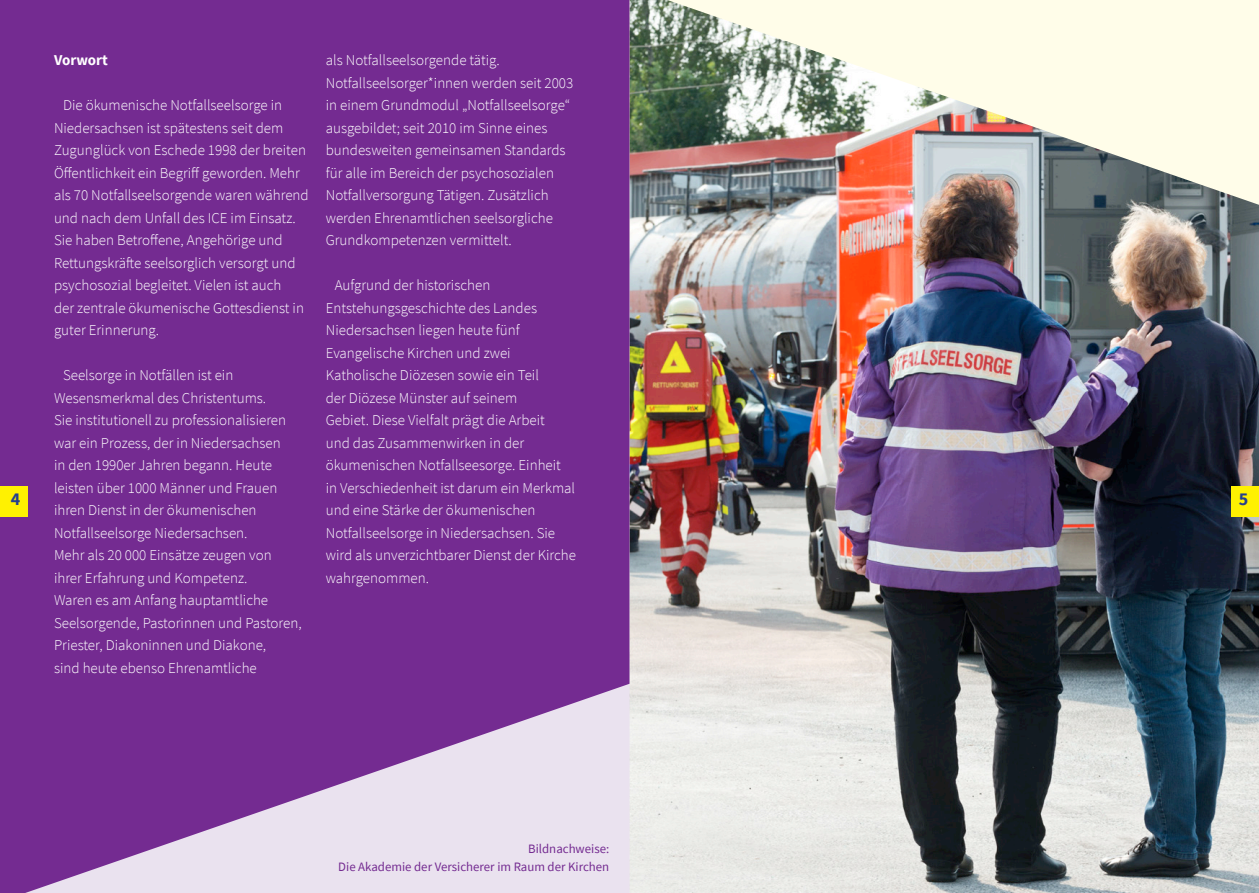
<style>
.page{position:relative;width:1259px;height:893px;background:#fff}
.page>*{position:absolute;margin:0;border:0;box-sizing:border-box;transform-origin:0 0}
.t1{font:700 18px "Source Sans Pro";color:#253f8e}
.t2{font:300 15px/22.5px "Source Sans Pro";color:#fff}
.t3{font:700 15px "Source Sans Pro";color:#fff}
.t4{font:12.9px/18.5px "Source Sans Pro";color:#742b91;text-align:right}
</style>
<div class="page">
<img style="left:629px;top:0;width:630px;height:893px">
<svg style="left:0;top:0;width:629px;height:893px;background:#813f9b"></svg>
<div style="left:0;top:486px;width:28px;height:31px;background:#fff101"></div>
<div style="left:1231px;top:486px;width:28px;height:31px;background:#fff101"></div>
<p class="t2" style="left:326px;top:49px;width:249px">als Notfallseelsorgende tätig.<br>Notfallseelsorger*innen werden seit 2003 in einem Grundmodul „Notfallseelsorge“ ausgebildet; seit 2010 im Sinne eines bundesweiten gemeinsamen Standards für alle im Bereich der psychosozialen Notfallversorgung Tätigen. Zusätzlich werden Ehrenamtlichen seelsorgliche Grundkompetenzen vermittelt.</p>
<p class="t2" style="left:326px;top:274px;width:252px;text-indent:9px">Aufgrund der historischen Entstehungsgeschichte des Landes Niedersachsen liegen heute fünf Evangelische Kirchen und zwei Katholische Diözesen sowie ein Teil<br>der Diözese Münster auf seinem<br>Gebiet. Diese Vielfalt prägt die Arbeit<br>und das Zusammenwirken in der ökumenischen Notfallseesorge. Einheit in Verschiedenheit ist darum ein Merkmal und eine Stärke der ökumenischen Notfallseelsorge in Niedersachsen. Sie wird als unverzichtbarer Dienst der Kirche wahrgenommen.</p>
<p class="t3" style="left:54px;top:50px;width:55px">Vorwort</p>
<p class="t2" style="left:54px;top:94px;width:256px;text-indent:9px">Die ökumenische Notfallseelsorge in Niedersachsen ist spätestens seit dem Zugunglück von Eschede 1998 der breiten Öffentlichkeit ein Begriff geworden. Mehr als 70 Notfallseelsorgende waren während und nach dem Unfall des ICE im Einsatz.<br>Sie haben Betroffene, Angehörige und Rettungskräfte seelsorglich versorgt und psychosozial begleitet. Vielen ist auch<br>der zentrale ökumenische Gottesdienst in guter Erinnerung.</p>
<p class="t2" style="left:54px;top:364px;width:249px;text-indent:9px">Seelsorge in Notfällen ist ein Wesensmerkmal des Christentums.<br>Sie institutionell zu professionalisieren war ein Prozess, der in Niedersachsen<br>in den 1990er Jahren begann. Heute leisten über 1000 Männer und Frauen ihren Dienst in der ökumenischen Notfallseelsorge Niedersachsen.<br>Mehr als 20 000 Einsätze zeugen von ihrer Erfahrung und Kompetenz.<br>Waren es am Anfang hauptamtliche Seelsorgende, Pastorinnen und Pastoren, Priester, Diakoninnen und Diakone,<br>sind heute ebenso Ehrenamtliche</p>
<p class="t1" style="left:11px;top:487px;width:11px">4</p>
<p class="t1" style="left:1238px;top:487px;width:11px">5</p>
<p class="t4" style="left:338px;top:839px;width:272px">Bildnachweise:<br>Die Akademie der Versicherer im Raum der Kirchen</p>
</div>
